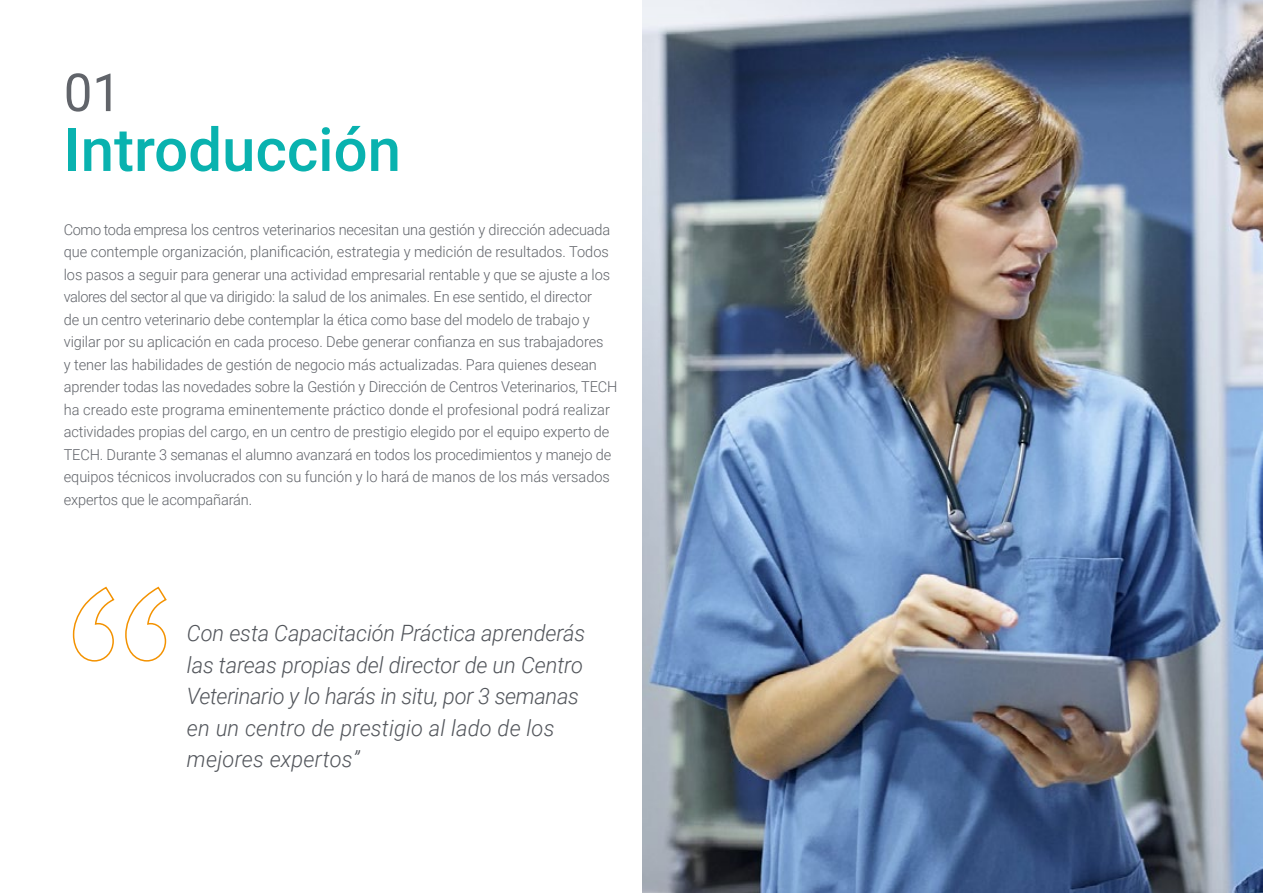
<style>
.page{position:relative;width:1263px;height:893px;background:#fff}
.page>*{position:absolute;margin:0;border:0;box-sizing:border-box;transform-origin:0 0}
.t1{font:500 60px "Roboto";color:#09b2af}
.t2{font:52.5px "Roboto";color:#61646a}
.t3{font:italic 300 22.5px/31.5px "Roboto";letter-spacing:-.005em;color:#52555b}
.t4{font:300 15px/22.5px "Roboto";letter-spacing:-.005em;color:#61646a}
</style>
<div class="page">
<svg style="left:72px;top:586px;width:95px;height:76px"></svg>
<img style="left:642px;top:0;width:621px;height:893px">
<h2 class="t2" style="left:64px;top:56px;width:59px">01</h2>
<h1 class="t1" style="left:64px;top:108px;width:339px">Introducción</h1>
<p class="t4" style="left:64px;top:217px;width:555px">Como toda empresa los centros veterinarios necesitan una gestión y dirección adecuada que contemple organización, planificación, estrategia y medición de resultados. Todos los pasos a seguir para generar una actividad empresarial rentable y que se ajuste a los valores del sector al que va dirigido: la salud de los animales. En ese sentido, el director<br>de un centro veterinario debe contemplar la ética como base del modelo de trabajo y vigilar por su aplicación en cada proceso. Debe generar confianza en sus trabajadores<br>y tener las habilidades de gestión de negocio más actualizadas. Para quienes desean aprender todas las novedades sobre la Gestión y Dirección de Centros Veterinarios, TECH ha creado este programa eminentemente práctico donde el profesional podrá realizar actividades propias del cargo, en un centro de prestigio elegido por el equipo experto de TECH. Durante 3 semanas el alumno avanzará en todos los procedimientos y manejo de equipos técnicos involucrados con su función y lo hará de manos de los más versados expertos que le acompañarán.</p>
<h3 class="t3" style="left:187px;top:616px;width:400px">Con esta Capacitación Práctica aprenderás las tareas propias del director de un Centro Veterinario y lo harás in situ, por 3 semanas en un centro de prestigio al lado de los mejores expertos”</h3>
</div>
